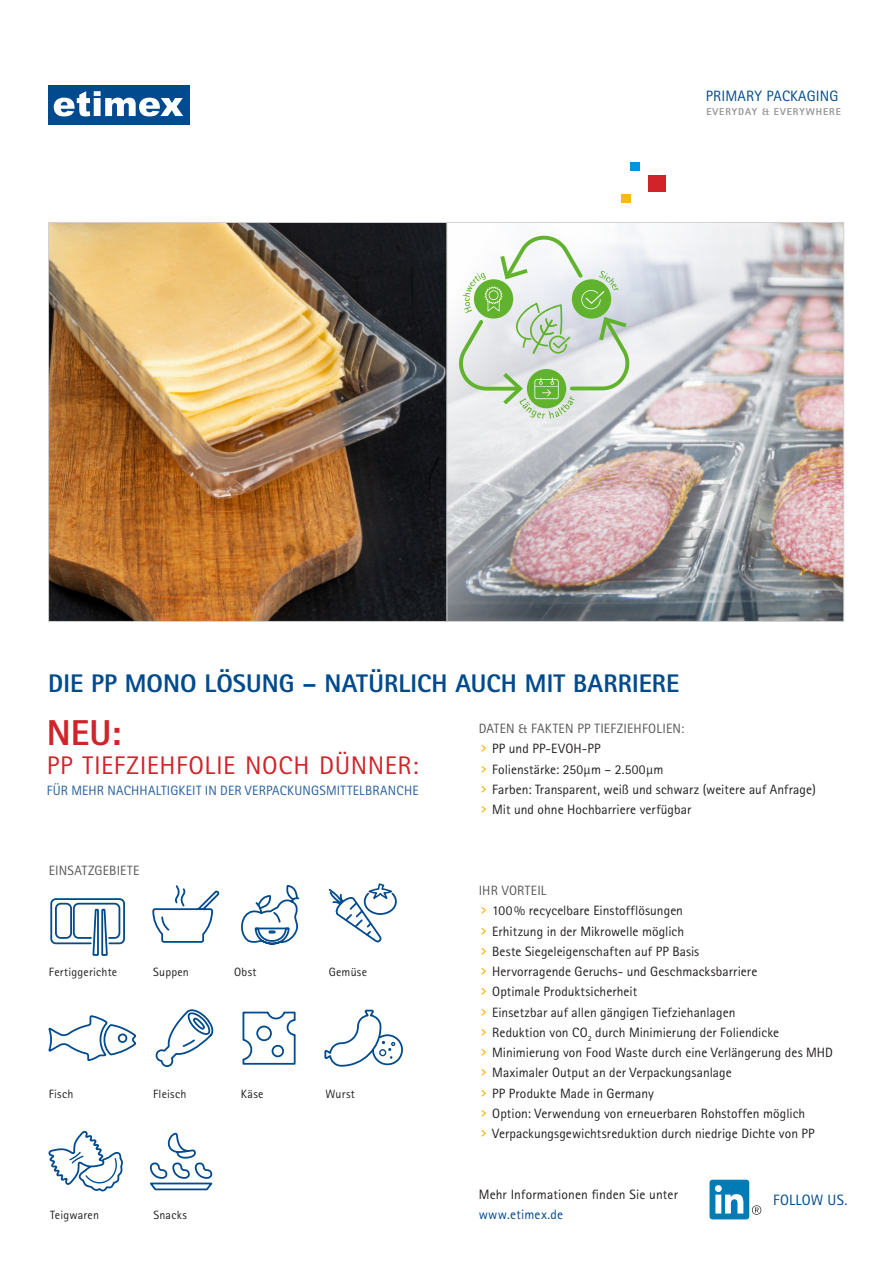
<style>
.page{position:relative;width:893px;height:1263px;background:#fff}
.page>*{position:absolute;margin:0;border:0;box-sizing:border-box;transform-origin:0 0}
.t1{font:800 36px "Rotis Sans Serif Std";color:#d1232a}
.ETX_HL_1_Blau{font:800 25.5px "Rotis Sans Serif Std";letter-spacing:.005em;color:#004a8d}
.ETC_Fliesstext{font:25.5px "Rotis Sans Serif Std";letter-spacing:.02em;color:#d1232a}
.ETC_Headline_blau{font:15px "Rotis Sans Serif Std";letter-spacing:.01em;color:#004a8d}
.ETC_Aufz_Fliess{font:13.5px "Rotis Sans Serif Std";letter-spacing:.005em;color:#231f20}
.ETC_Fliesstext-2{font:13.5px "Rotis Sans Serif Std";letter-spacing:.015em;color:#57585a}
.ETC_Fliesstext-3{font:13.5px "Rotis Sans Serif Std";letter-spacing:.015em;color:#27609d}
.ETC_Fliesstext-4{font:13.5px "Rotis Sans Serif Std";letter-spacing:.01em;color:#231f20}
.ETC_Fließtext_blau{font:13.5px "Rotis Sans Serif Std";letter-spacing:.015em;color:#004a8d}
.ETC_Fliesstext-5{font:12px "Rotis Sans Serif Std";letter-spacing:.02em;color:#231f20}
.t2{font:800 10.05px "Rotis Sans Serif Std";letter-spacing:.095em;color:#939598}
.s1{font-family:"Neo Sans Pro";font-weight:500;font-style:italic;font-size:12px;color:#fcb814}
</style>
<div class="page">
<img style="left:50px;top:224px;width:396px;height:396px">
<div style="left:48px;top:85px;width:142px;height:39px;background:#004a8d"></div>
<svg style="left:54px;top:91px;width:129px;height:25px"></svg>
<div style="left:648px;top:176px;width:18px;height:16px;background:#d1232a"></div>
<div style="left:630px;top:162px;width:9px;height:9px;background:#0095d9"></div>
<div style="left:621px;top:194px;width:9px;height:8px;background:#fcb814"></div>
<div style="left:709px;top:1180px;width:40px;height:39px;background:#007bb6;border-radius:3px"></div>
<svg style="left:715px;top:1185px;width:28px;height:28px"></svg>
<svg style="left:752px;top:1205px;width:9px;height:10px"></svg>
<img style="left:448px;top:224px;width:394px;height:396px">
<svg style="left:50px;top:898px;width:75px;height:58px"></svg>
<svg style="left:152px;top:885px;width:68px;height:58px"></svg>
<svg style="left:241px;top:883px;width:156px;height:62px"></svg>
<svg style="left:48px;top:1130px;width:75px;height:62px"></svg>
<svg style="left:149px;top:1132px;width:64px;height:59px"></svg>
<svg style="left:48px;top:1009px;width:166px;height:58px"></svg>
<svg style="left:242px;top:1009px;width:161px;height:58px"></svg>
<svg style="left:458px;top:236px;width:172px;height:183px"></svg>
<p class="ETC_Headline_blau" style="left:706px;top:87px;width:134px">PRIMARY PACKAGING</p>
<p class="t2" style="left:706px;top:105px;width:136px">EVERYDAY &amp; EVERYWHERE</p>
<p class="ETX_HL_1_Blau" style="left:48px;top:667px;width:633px">DIE PP MONO LÖSUNG – NATÜRLICH AUCH MIT BARRIERE</p>
<p class="t1" style="left:47px;top:709px;width:76px">NEU:</p>
<p class="ETC_Fliesstext" style="left:47px;top:750px;width:373px">PP TIEFZIEHFOLIE NOCH DÜNNER:</p>
<p class="ETC_Fliesstext-3" style="left:47px;top:782px;width:373px">FÜR MEHR NACHHALTIGKEIT IN DER VERPACKUNGSMITTELBRANCHE</p>
<p class="ETC_Fliesstext-2" style="left:49px;top:862px;width:92px">EINSATZGEBIETE</p>
<p class="ETC_Fliesstext-5" style="left:49px;top:965px;width:70px">Fertiggerichte</p>
<p class="ETC_Fliesstext-5" style="left:153px;top:965px;width:37px">Suppen</p>
<p class="ETC_Fliesstext-5" style="left:234px;top:965px;width:24px">Obst</p>
<p class="ETC_Fliesstext-5" style="left:329px;top:965px;width:40px">Gemüse</p>
<p class="ETC_Fliesstext-5" style="left:49px;top:1086px;width:26px">Fisch</p>
<p class="ETC_Fliesstext-5" style="left:153px;top:1086px;width:35px">Fleisch</p>
<p class="ETC_Fliesstext-5" style="left:241px;top:1086px;width:24px">Käse</p>
<p class="ETC_Fliesstext-5" style="left:326px;top:1086px;width:31px">Wurst</p>
<p class="ETC_Fliesstext-5" style="left:50px;top:1208px;width:50px">Teigwaren</p>
<p class="ETC_Fliesstext-5" style="left:153px;top:1208px;width:35px">Snacks</p>
<p class="ETC_Fliesstext-2" style="left:479px;top:721px;width:207px">DATEN &amp; FAKTEN PP TIEFZIEHFOLIEN:</p>
<p class="ETC_Aufz_Fliess" style="left:479px;top:741px;width:124px"><span class="s1">&gt;</span> PP und PP-EVOH-PP</p>
<p class="ETC_Aufz_Fliess" style="left:479px;top:761px;width:186px"><span class="s1">&gt;</span> Folienstärke: 250µm – 2.500µm</p>
<p class="ETC_Aufz_Fliess" style="left:479px;top:781px;width:339px"><span class="s1">&gt;</span> Farben: Transparent, weiß und schwarz (weitere auf Anfrage)</p>
<p class="ETC_Aufz_Fliess" style="left:479px;top:802px;width:214px"><span class="s1">&gt;</span> Mit und ohne Hochbarriere verfügbar</p>
<p class="ETC_Fliesstext-2" style="left:479px;top:883px;width:69px">IHR VORTEIL</p>
<p class="ETC_Aufz_Fliess" style="left:479px;top:903px;width:206px"><span class="s1">&gt;</span> 100% recycelbare Einstofflösungen</p>
<p class="ETC_Aufz_Fliess" style="left:479px;top:923px;width:207px"><span class="s1">&gt;</span> Erhitzung in der Mikrowelle möglich</p>
<p class="ETC_Aufz_Fliess" style="left:479px;top:943px;width:222px"><span class="s1">&gt;</span> Beste Siegeleigenschaften auf PP Basis</p>
<p class="ETC_Aufz_Fliess" style="left:479px;top:964px;width:280px"><span class="s1">&gt;</span> Hervorragende Geruchs- und Geschmacksbarriere</p>
<p class="ETC_Aufz_Fliess" style="left:479px;top:984px;width:160px"><span class="s1">&gt;</span> Optimale Produktsicherheit</p>
<p class="ETC_Aufz_Fliess" style="left:479px;top:1004px;width:258px"><span class="s1">&gt;</span> Einsetzbar auf allen gängigen Tiefziehanlagen</p>
<p class="ETC_Aufz_Fliess" style="left:479px;top:1024px;width:302px"><span class="s1">&gt;</span> Reduktion von CO<sub>2</sub> durch Minimierung der Foliendicke</p>
<p class="ETC_Aufz_Fliess" style="left:479px;top:1045px;width:356px"><span class="s1">&gt;</span> Minimierung von Food Waste durch eine Verlängerung des MHD</p>
<p class="ETC_Aufz_Fliess" style="left:479px;top:1065px;width:255px"><span class="s1">&gt;</span> Maximaler Output an der Verpackungsanlage</p>
<p class="ETC_Aufz_Fliess" style="left:479px;top:1085px;width:177px"><span class="s1">&gt;</span> PP Produkte Made in Germany</p>
<p class="ETC_Aufz_Fliess" style="left:479px;top:1105px;width:328px"><span class="s1">&gt;</span> Option: Verwendung von erneuerbaren Rohstoffen möglich</p>
<p class="ETC_Aufz_Fliess" style="left:479px;top:1126px;width:338px"><span class="s1">&gt;</span> Verpackungsgewichtsreduktion durch niedrige Dichte von PP</p>
<p class="ETC_Fliesstext-4" style="left:479px;top:1186px;width:201px">Mehr Informationen finden Sie unter</p>
<p class="ETC_Fließtext_blau" style="left:479px;top:1207px;width:86px">www.etimex.de</p>
<p class="ETC_Headline_blau" style="left:773px;top:1191px;width:76px">FOLLOW US.</p>
</div>
